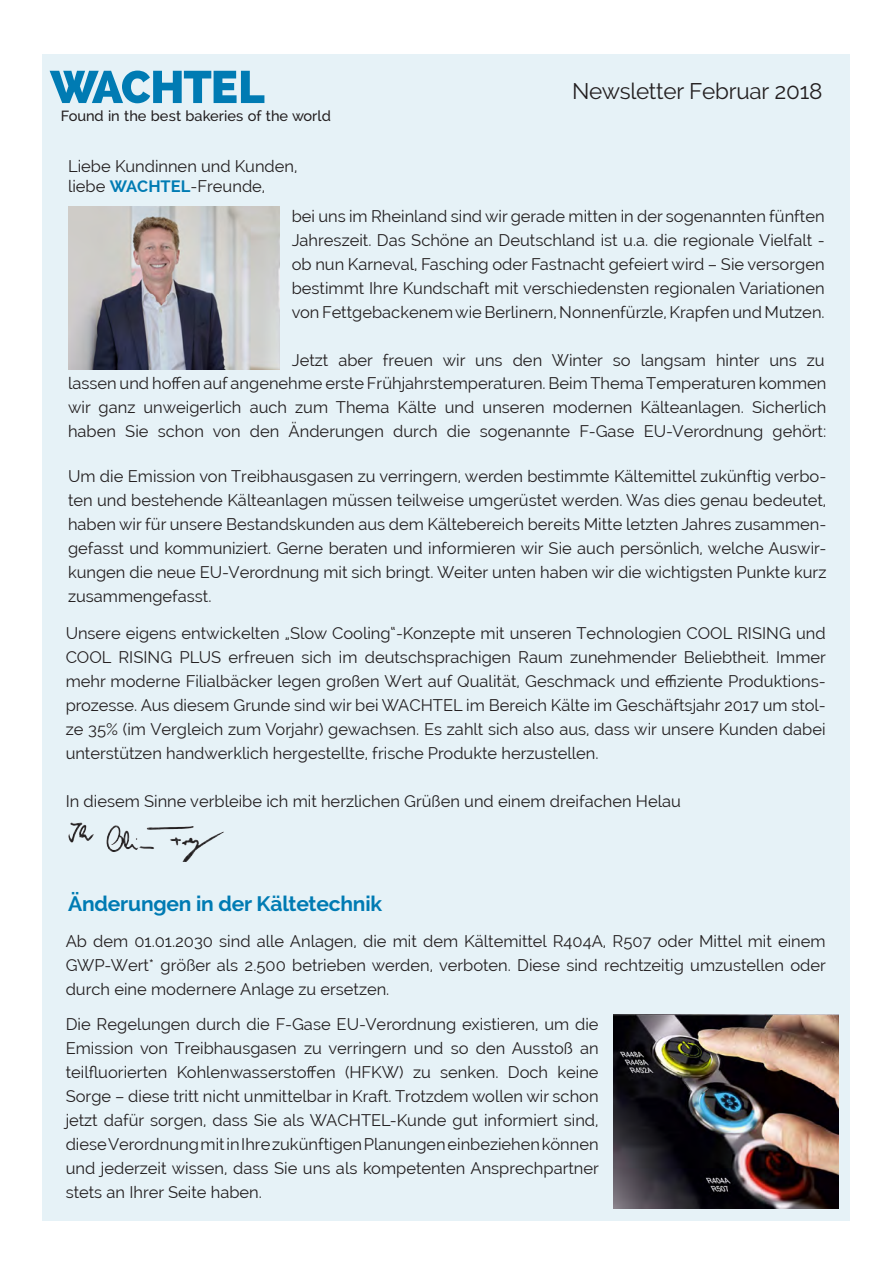
<style>
.page{position:relative;width:893px;height:1263px;background:#fff}
.page>*{position:absolute;margin:0;border:0;box-sizing:border-box;transform-origin:0 0}
.t1{font:22.5px "Raleway Regular";letter-spacing:-.01em;color:#231f20}
.t2{font:700 21px "Raleway";letter-spacing:-.01em;color:#007bb3}
.t3{font:16.5px/24px "Raleway";color:#231f20;text-align:justify}
.t4{font:500 14.55px "Raleway";color:#231f20}
.s1{font-weight:700;color:#007bb3}
</style>
<div class="page">
<div style="left:43px;top:54px;width:807px;height:1166px;background:#e6f2f7"></div>
<svg style="left:50px;top:71px;width:214px;height:32px"></svg>
<img style="left:68px;top:822px;width:156px;height:40px">
<img style="left:614px;top:1014px;width:225px;height:195px">
<img style="left:68px;top:206px;width:211px;height:164px">
<p class="t4" style="left:61px;top:108px;width:271px">Found in the best bakeries of the world</p>
<p class="t3" style="left:68px;top:154px;width:231px">Liebe Kundinnen und Kunden,</p>
<p class="t3" style="left:68px;top:174px;width:199px">liebe <span class="s1">WACHTEL</span>-Freunde,</p>
<p class="t1" style="left:572px;top:78px;width:252px">Newsletter Februar 2018</p>
<p class="t3" style="left:292px;top:204px;width:534px">bei uns im Rheinland sind wir gerade mitten in der sogenannten fünften Jahreszeit. Das Schöne an Deutschland ist u.a. die regionale Vielfalt - ob nun Karneval, Fasching oder Fastnacht gefeiert wird – Sie versorgen bestimmt Ihre Kundschaft mit verschiedensten regionalen Variationen von Fettgebackenem wie Berlinern, Nonnenfürzle, Krapfen und Mutzen.</p>
<p class="t3" style="left:292px;top:348px;width:534px">Jetzt aber freuen wir uns den Winter so langsam hinter uns zu</p>
<p class="t3" style="left:68px;top:371px;width:760px">lassen und hoffen auf angenehme erste Frühjahrstemperaturen. Beim Thema Temperaturen kommen wir ganz unweigerlich auch zum Thema Kälte und unseren modernen Kälteanlagen. Sicherlich haben Sie schon von den Änderungen durch die sogenannte F-Gase EU-Verordnung gehört:</p>
<p class="t3" style="left:68px;top:464px;width:760px">Um die Emission von Treibhausgasen zu verringern, werden bestimmte Kältemittel zukünftig verbo&shy;ten und bestehende Kälteanlagen müssen teilweise umgerüstet werden. Was dies genau bedeutet, haben wir für unsere Bestandskunden aus dem Kältebereich bereits Mitte letzten Jahres zusammen&shy;gefasst und kommuniziert. Gerne beraten und informieren wir Sie auch persönlich, welche Auswir&shy;kungen die neue EU-Verordnung mit sich bringt. Weiter unten haben wir die wichtigsten Punkte kurz zusammengefasst.</p>
<p class="t3" style="left:66px;top:621px;width:762px">Unsere eigens entwickelten „Slow Cooling“-Konzepte mit unseren Technologien COOL RISING und COOL RISING PLUS erfreuen sich im deutschsprachigen Raum zunehmender Beliebtheit. Immer mehr moderne Filialbäcker legen großen Wert auf Qualität, Geschmack und effiziente Produktions&shy;prozesse. Aus diesem Grunde sind wir bei WACHTEL im Bereich Kälte im Geschäftsjahr 2017 um stol&shy;ze 35% (im Vergleich zum Vorjahr) gewachsen. Es zahlt sich also aus, dass wir unsere Kunden dabei unterstützen handwerklich hergestellte, frische Produkte herzustellen.</p>
<p class="t3" style="left:66px;top:789px;width:617px">In diesem Sinne verbleibe ich mit herzlichen Grüßen und einem dreifachen Helau</p>
<p class="t2" style="left:68px;top:891px;width:316px">Änderungen in der Kältetechnik</p>
<p class="t3" style="left:66px;top:929px;width:762px">Ab dem 01.01.2030 sind alle Anlagen, die mit dem Kältemittel R404A, R507 oder Mittel mit einem GWP-Wert* größer als 2.500 betrieben werden, verboten. Diese sind rechtzeitig umzustellen oder durch eine modernere Anlage zu ersetzen.</p>
<p class="t3" style="left:66px;top:1012px;width:535px">Die Regelungen durch die F-Gase EU-Verordnung existieren, um die Emission von Treibhausgasen zu verringern und so den Ausstoß an teilfluorierten Kohlenwasserstoffen (HFKW) zu senken. Doch keine Sorge – diese tritt nicht unmittelbar in Kraft. Trotzdem wollen wir schon jetzt dafür sorgen, dass Sie als WACHTEL-Kunde gut informiert sind, diese Verordnung mit in Ihre zukünftigen Planungen einbeziehen können und jederzeit wissen, dass Sie uns als kompetenten Ansprechpartner stets an Ihrer Seite haben.</p>
</div>
